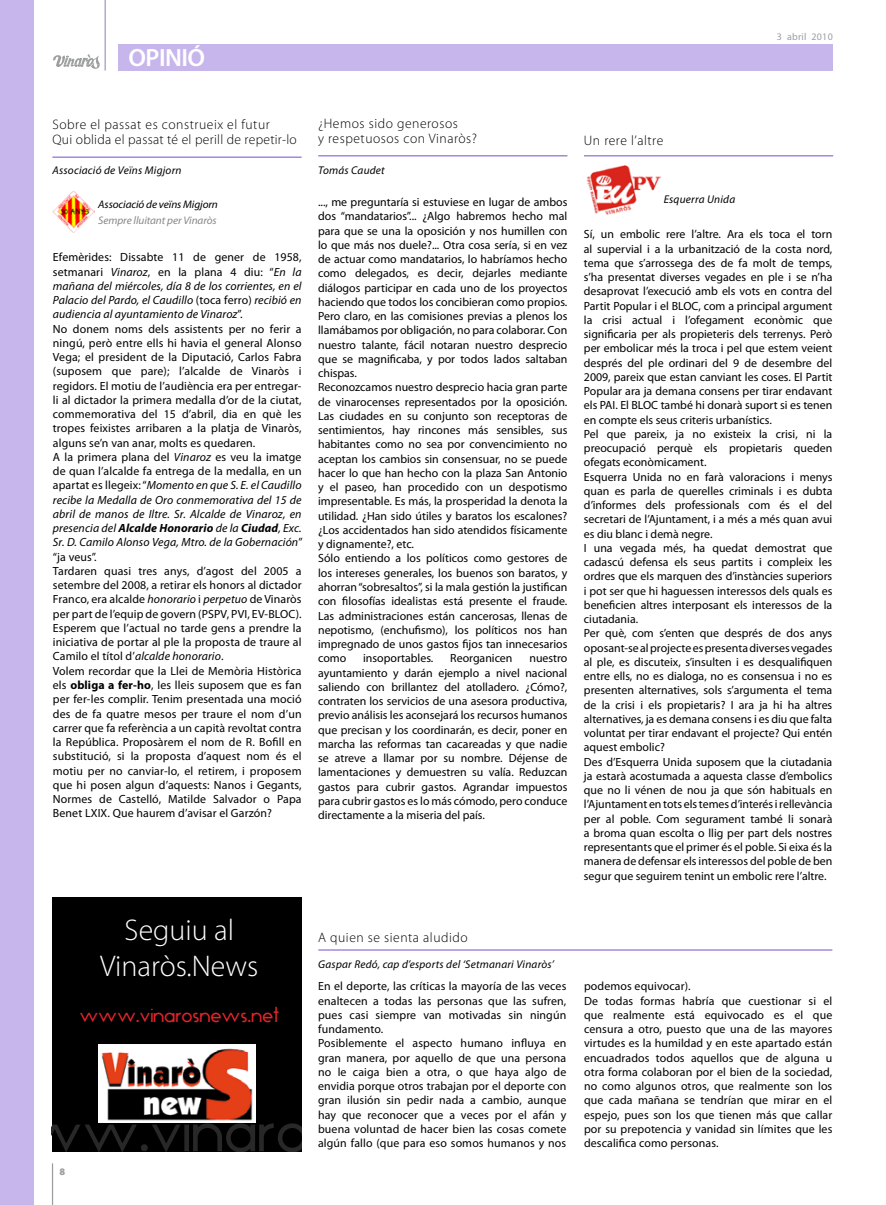
<style>
.page{position:relative;width:886px;height:1205px;background:#fff}
.page>*{position:absolute;margin:0;border:0;box-sizing:border-box;transform-origin:0 0}
.t1{font:58px "Geo";letter-spacing:-.01em;color:#282829}
.t2{font:300 30px/36px "Myriad Pro";color:#fff;text-align:center}
.t3{font:600 25px "Myriad Pro";letter-spacing:-.02em;color:#fff}
.t4{font:19.38px "Geo";letter-spacing:-.01em;color:#e4232a}
.t5{font:300 13.75px/15px "Myriad Pro";letter-spacing:.04em;color:#000}
.t6{font:300 13.75px/15px "Myriad Pro";letter-spacing:.02em;color:#000}
.t7{font:11.88px/14.2px "Myriad Pro";color:#000}
.t8{font:italic 11.25px "Myriad Pro";letter-spacing:.02em;color:#000}
.t9{font:italic 11px "Myriad Pro";letter-spacing:-.01em;color:#000}
.t10{font:italic 11px "Myriad Pro";letter-spacing:-.01em;color:#87888a}
.t11{font:10px "Myriad Pro";letter-spacing:.025em;color:#9c9e9f}
.t12{font:900 10px "Myriad Pro";color:#9c9e9f}
.s1{font-style:italic}
.s2{font-weight:700;font-style:italic}
.s3{font-weight:700}
</style>
<div class="page">
<hr style="left:52px;top:1163px;width:1px;height:42px;background:#9c9e9f">
<div style="left:52px;top:897px;width:250px;height:255px;background:#000"></div>
<img style="left:99px;top:1044px;width:157px;height:78px">
<img style="left:52px;top:192px;width:43px;height:40px">
<img style="left:586px;top:165px;width:75px;height:50px">
<hr style="left:105px;top:0;width:1px;height:71px;background:#a897c4">
<svg style="left:53px;top:54px;width:47px;height:15px"></svg>
<div style="left:118px;top:44px;width:714px;height:27px;background:#c7b6ec"></div>
<div style="left:0;top:0;width:33px;height:1205px;background:#c7b6ec"></div>
<hr style="left:52px;top:157px;width:250px;height:1px;background:#8f6cd8">
<hr style="left:318px;top:155px;width:249px;height:1px;background:#8f6cd8">
<hr style="left:318px;top:949px;width:514px;height:1px;background:#8f6cd8">
<hr style="left:584px;top:155px;width:249px;height:1px;background:#8f6cd8">
<h3 class="t3" style="left:128px;top:42px;width:78px">OPINIÓ</h3>
<p class="t11" style="left:777px;top:31px;width:57px">3 abril 2010</p>
<p class="t6" style="left:53px;top:117px;width:246px">Sobre el passat es construeix el futur<br>Qui oblida el passat té el perill de repetir-lo</p>
<p class="t5" style="left:318px;top:116px;width:160px">¿Hemos sido generosos<br>y respetuosos con Vinaròs?</p>
<p class="t8" style="left:52px;top:163px;width:131px">Associació de Veïns Migjorn</p>
<p class="t9" style="left:98px;top:197px;width:121px">Associació de veïns Migjorn</p>
<p class="t10" style="left:98px;top:214px;width:120px">Sempre lluitant per Vinaròs</p>
<p class="t7" style="left:53px;top:250px;width:251px">Efemèrides: Dissabte 11 de gener de 1958, setmanari <span class="s1">Vinaroz</span>, en la plana 4 diu: “<span class="s1">En la mañana del miércoles, día 8 de los corrientes, en el Palacio del Pardo, el Caudillo</span> (toca ferro) <span class="s1">recibió en audiencia al ayuntamiento de Vinaroz</span>”.<br>No donem noms dels assistents per no ferir a ningú, però entre ells hi havia el general Alonso Vega; el president de la Diputació, Carlos Fabra (suposem que pare); l’alcalde de Vinaròs i regidors. El motiu de l’audiència era per entregar&shy;li al dictador la primera medalla d’or de la ciutat, commemorativa del 15 d’abril, dia en què les tropes feixistes arribaren a la platja de Vinaròs, alguns se’n van anar, molts es quedaren.<br>A la primera plana del <span class="s1">Vinaroz</span> es veu la imatge de quan l’alcalde fa entrega de la medalla, en un apartat es llegeix: “<span class="s1">Momento en que S. E. el Caudillo recibe la Medalla de Oro conmemorativa del 15 de abril de manos de Iltre. Sr. Alcalde de Vinaroz, en presencia del</span> <span class="s2">Alcalde Honorario</span> <span class="s1">de la</span> <span class="s2">Ciudad</span><span class="s1">, Exc.<br>Sr. D. Camilo Alonso Vega, Mtro. de la Gobernación</span>” “ja veus”.<br>Tardaren quasi tres anys, d’agost del 2005 a setembre del 2008, a retirar els honors al dictador Franco, era alcalde <span class="s1">honorario</span> i <span class="s1">perpetuo</span> de Vinaròs per part de l’equip de govern (PSPV, PVI, EV-BLOC).<br>Esperem que l’actual no tarde gens a prendre la iniciativa de portar al ple la proposta de traure al Camilo el títol d’<span class="s1">alcalde honorario</span>.<br>Volem recordar que la Llei de Memòria Històrica els <span class="s3">obliga a fer-ho</span>, les lleis suposem que es fan per fer-les complir. Tenim presentada una moció des de fa quatre mesos per traure el nom d’un carrer que fa referència a un capità revoltat contra la República. Proposàrem el nom de R. Bofill en substitució, si la proposta d’aquest nom és el motiu per no canviar-lo, el retirem, i proposem que hi posen algun d’aquests: Nanos i Gegants, Normes de Castelló, Matilde Salvador o Papa Benet LXIX. Que haurem d’avisar el Garzón?</p>
<p class="t8" style="left:318px;top:163px;width:68px">Tomás Caudet</p>
<p class="t7" style="left:318px;top:195px;width:251px">..., me preguntaría si estuviese en lugar de ambos dos “mandatarios”... ¿Algo habremos hecho mal para que se una la oposición y nos humillen con lo que más nos duele?... Otra cosa sería, si en vez de actuar como mandatarios, lo habríamos hecho como delegados, es decir, dejarles mediante diálogos participar en cada uno de los proyectos haciendo que todos los concibieran como propios.<br>Pero claro, en las comisiones previas a plenos los llamábamos por obligación, no para colaborar. Con nuestro talante, fácil notaran nuestro desprecio que se magnificaba, y por todos lados saltaban chispas.<br>Reconozcamos nuestro desprecio hacia gran parte de vinarocenses representados por la oposición.<br>Las ciudades en su conjunto son receptoras de sentimientos, hay rincones más sensibles, sus habitantes como no sea por convencimiento no aceptan los cambios sin consensuar, no se puede hacer lo que han hecho con la plaza San Antonio y el paseo, han procedido con un despotismo impresentable. Es más, la prosperidad la denota la utilidad. ¿Han sido útiles y baratos los escalones? ¿Los accidentados han sido atendidos físicamente y dignamente?, etc.<br>Sólo entiendo a los políticos como gestores de los intereses generales, los buenos son baratos, y ahorran “sobresaltos”, si la mala gestión la justifican con filosofías idealistas está presente el fraude.<br>Las administraciones están cancerosas, llenas de nepotismo, (enchufismo), los políticos nos han impregnado de unos gastos fijos tan innecesarios como</p>
<p class="t7" style="left:363px;top:651px;width:72px">insoportables.</p>
<p class="t7" style="left:450px;top:651px;width:64px">Reorganicen</p>
<p class="t7" style="left:318px;top:651px;width:251px;text-align:justify;text-indent:211px">nuestro ayuntamiento y darán ejemplo a nivel nacional saliendo con brillantez del atolladero. ¿Cómo?, contraten los servicios de una asesora productiva, previo análisis les aconsejará los recursos humanos que precisan y los coordinarán, es decir, poner en marcha las reformas tan cacareadas y que nadie se atreve a llamar por su nombre. Déjense de lamentaciones y demuestren su valía. Reduzcan gastos para cubrir gastos. Agrandar impuestos para cubrir gastos es lo más cómodo, pero conduce directamente a la miseria del país.</p>
<h2 class="t2" style="left:100px;top:912px;width:160px">Seguiu al<br>Vinaròs.News</h2>
<p class="t5" style="left:318px;top:930px;width:151px">A quien se sienta aludido</p>
<p class="t8" style="left:318px;top:957px;width:237px">Gaspar Redó, cap d’esports del ‘Setmanari Vinaròs’</p>
<p class="t5" style="left:584px;top:133px;width:81px">Un rere l’altre</p>
<p class="t8" style="left:664px;top:192px;width:73px">Esquerra Unida</p>
<p class="t7" style="left:584px;top:227px;width:250px">Sí, un embolic rere l’altre. Ara els toca el torn al supervial i a la urbanització de la costa nord, tema que s’arrossega des de fa molt de temps, s’ha presentat diverses vegades en ple i se n’ha desaprovat l’execució amb els vots en contra del Partit Popular i el BLOC, com a principal argument la crisi actual i l’ofegament econòmic que significaria per als propieteris dels terrenys. Però per embolicar més la troca i pel que estem veient després del ple ordinari del 9 de desembre del 2009, pareix que estan canviant les coses. El Partit Popular ara ja demana consens per tirar endavant els PAI. El BLOC també hi donarà suport si es tenen en compte els seus criteris urbanístics.<br>Pel que pareix, ja no existeix la crisi, ni la preocupació perquè els propietaris queden ofegats econòmicament.<br>Esquerra Unida no en farà valoracions i menys quan es parla de querelles criminals i es dubta d’informes dels professionals com és el del secretari de l’Ajuntament, i a més a més quan avui es diu blanc i demà negre.<br>I una vegada més, ha quedat demostrat que cadascú defensa els seus partits i compleix les ordres que els marquen des d’instàncies superiors i pot ser que hi haguessen interessos dels quals es beneficien altres interposant els interessos de la ciutadania.<br>Per què, com s’enten que després de dos anys oposant-se al projecte es presenta diverses vegades al ple, es discuteix, s’insulten i es desqualifiquen entre ells, no es dialoga, no es consensua i no es presenten alternatives, sols s’argumenta el tema de la crisi i els propietaris? I ara ja hi ha altres alternatives, ja es demana consens i es diu que falta voluntat per tirar endavant el projecte? Qui entén aquest embolic?<br>Des d’Esquerra Unida suposem que la ciutadania ja estarà acostumada a aquesta classe d’embolics que no li vénen de nou ja que són habituals en l’Ajuntament en tots els temes d’interés i rellevància per al poble. Com segurament també li sonarà a broma quan escolta o llig per part dels nostres representants que el primer és el poble. Si eixa és la manera de defensar els interessos del poble de ben segur que seguirem tenint un embolic rere l’altre.</p>
<p class="t7" style="left:318px;top:979px;width:250px">En el deporte, las críticas la mayoría de las veces enaltecen a todas las personas que las sufren, pues casi siempre van motivadas sin ningún fundamento.<br>Posiblemente el aspecto humano influya en gran manera, por aquello de que una persona no le caiga bien a otra, o que haya algo de envidia porque otros trabajan por el deporte con gran ilusión sin pedir nada a cambio, aunque hay que reconocer que a veces por el afán y buena voluntad de hacer bien las cosas comete algún fallo (que para eso somos humanos y nos</p>
<p class="t7" style="left:584px;top:979px;width:250px">podemos equivocar).<br>De todas formas habría que cuestionar si el que realmente está equivocado es el que censura a otro, puesto que una de las mayores virtudes es la humildad y en este apartado están encuadrados todos aquellos que de alguna u otra forma colaboran por el bien de la sociedad, no como algunos otros, que realmente son los que cada mañana se tendrían que mirar en el espejo, pues son los que tienen más que callar por su prepotencia y vanidad sin límites que les descalifica como personas.</p>
<h3 class="t4" style="left:79px;top:1002px;width:201px">www.vinarosnews.net</h3>
<h1 class="t1" style="left:26px;top:1091px;width:544px">ww.vinarosnews.net</h1>
<p class="t12" style="left:59px;top:1165px;width:7px">8</p>
</div>
